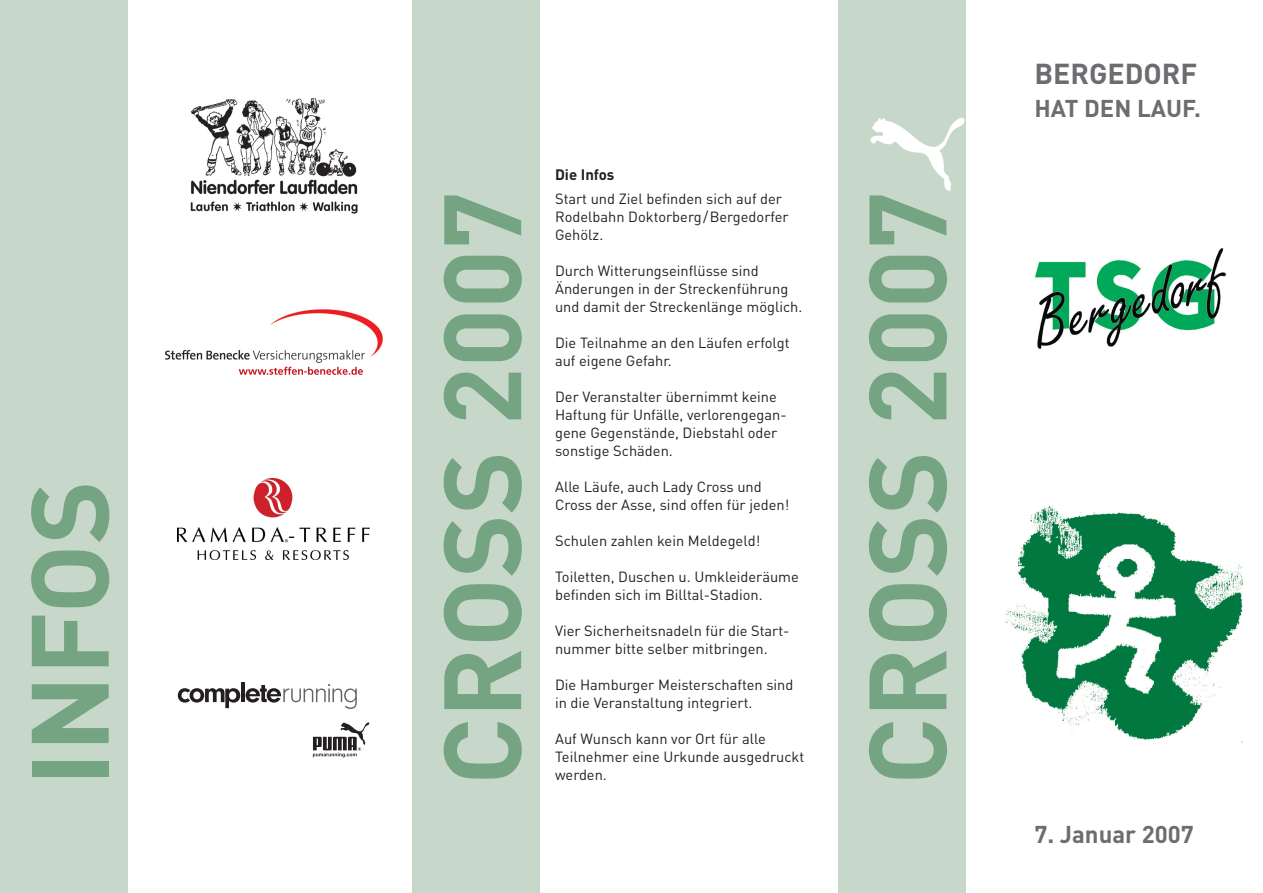
<style>
.page{position:relative;width:1263px;height:893px;background:#fff}
.page>*{position:absolute;margin:0;border:0;box-sizing:border-box;transform-origin:0 0}
.t1{font:700 108px "DIN";color:#75a483}
.t2{font:700 28.5px "DIN";color:#6c6d70}
.t3{font:700 24px "DIN";color:#6c6d70}
.t4{font:700 15px "DIN";color:#231f20}
.t5{font:14.7px/18px "DIN";color:#231f20}
</style>
<div class="page">
<img style="left:1005px;top:506px;width:238px;height:237px">
<div style="left:838px;top:0;width:128px;height:893px;background:#c7d7ca"></div>
<div style="left:412px;top:0;width:128px;height:893px;background:#c7d7ca"></div>
<div style="left:0;top:0;width:128px;height:893px;background:#c7d7ca"></div>
<svg style="left:870px;top:117px;width:95px;height:74px"></svg>
<img style="left:1035px;top:249px;width:191px;height:100px">
<img style="left:190px;top:97px;width:168px;height:117px">
<img style="left:165px;top:310px;width:217px;height:53px">
<img style="left:178px;top:478px;width:191px;height:81px">
<svg style="left:313px;top:722px;width:56px;height:35px"></svg>
<svg style="left:178px;top:688px;width:62px;height:20px"></svg>
<hr style="left:241px;top:683px;width:4px;height:19px;background:#231f20">
<svg style="left:246px;top:684px;width:111px;height:25px"></svg>
<svg style="left:239px;top:367px;width:124px;height:8px"></svg>
<h1 class="t1" style="left:-1px;top:785px;width:306px;rotate:-90deg">INFOS</h1>
<p class="t4" style="left:555px;top:164px;width:61px">Die Infos</p>
<p class="t5" style="left:555px;top:189px;width:235px">Start und Ziel befinden sich auf der<br>Rodelbahn Doktorberg/Bergedorfer<br>Gehölz.</p>
<p class="t5" style="left:555px;top:261px;width:249px">Durch Witterungseinflüsse sind<br>Änderungen in der Streckenführung und damit der Streckenlänge möglich.</p>
<p class="t5" style="left:555px;top:333px;width:236px">Die Teilnahme an den Läufen erfolgt auf eigene Gefahr.</p>
<p class="t5" style="left:555px;top:387px;width:233px">Der Veranstalter übernimmt keine<br>Haftung für Unfälle, verlorengegan&shy;gene Gegenstände, Diebstahl oder sonstige Schäden.</p>
<p class="t5" style="left:555px;top:477px;width:236px">Alle Läufe, auch Lady Cross und<br>Cross der Asse, sind offen für jeden!</p>
<p class="t5" style="left:555px;top:531px;width:207px">Schulen zahlen kein Meldegeld!</p>
<p class="t5" style="left:555px;top:567px;width:245px">Toiletten, Duschen u. Umkleideräume befinden sich im Billtal-Stadion.</p>
<p class="t5" style="left:555px;top:621px;width:236px">Vier Sicherheitsnadeln für die Start&shy;nummer bitte selber mitbringen.</p>
<p class="t5" style="left:555px;top:675px;width:240px">Die Hamburger Meisterschaften sind in die Veranstaltung integriert.</p>
<p class="t5" style="left:555px;top:729px;width:251px">Auf Wunsch kann vor Ort für alle<br>Teilnehmer eine Urkunde ausgedruckt werden.</p>
<h1 class="t1" style="left:411px;top:785px;width:595px;rotate:-90deg">CROSS 2007</h1>
<h1 class="t1" style="left:837px;top:785px;width:595px;rotate:-90deg">CROSS 2007</h1>
<h2 class="t2" style="left:1034px;top:55px;width:164px">BERGEDORF</h2>
<h3 class="t3" style="left:1034px;top:92px;width:168px">HAT DEN LAUF.</h3>
<h3 class="t3" style="left:1034px;top:818px;width:161px">7. Januar 2007</h3>
</div>
